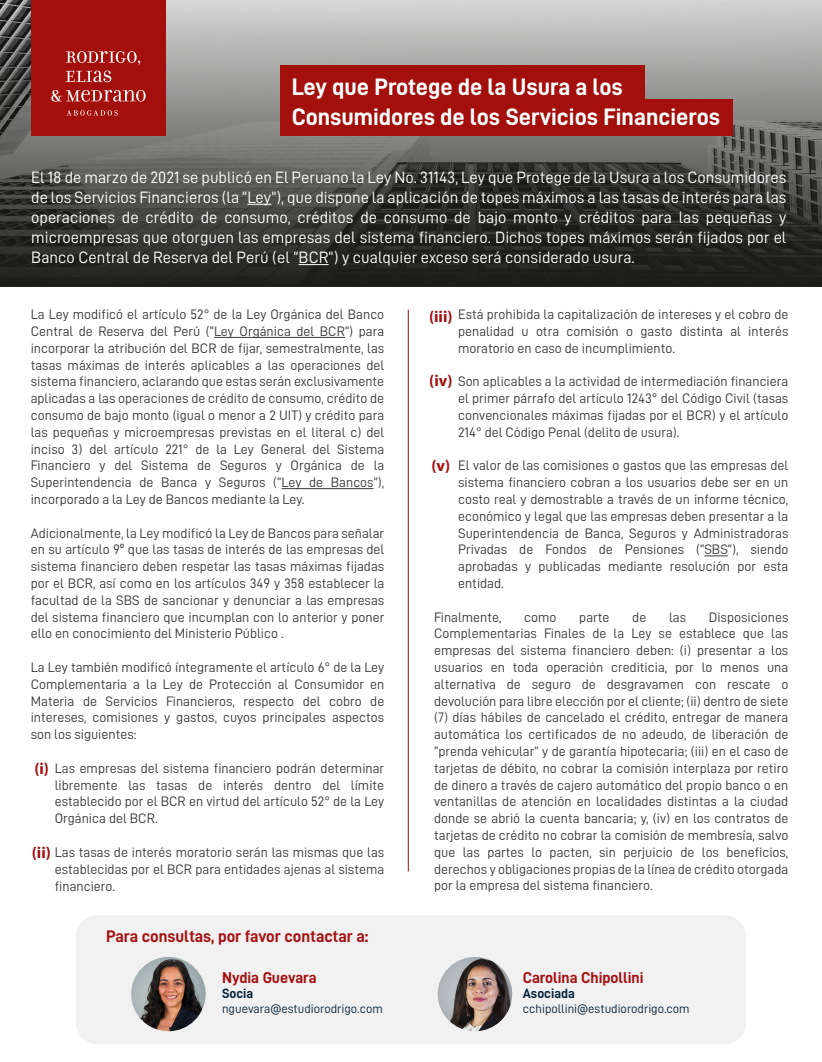
<style>
.page{position:relative;width:822px;height:1062px;background:#fff}
.page>*{position:absolute;margin:0;border:0;box-sizing:border-box;transform-origin:0 0}
.t1{font:23.85px/30.8px "D DIN Bold";color:#fff}
.t2{font:16.8px "D DIN Bold";color:#a61112}
.t3{font:16.5px/20.1px "D DIN";color:#fff;text-align:justify}
.t4{font:700 16.2px "Myriad Pro";color:#a01112}
.t5{font:15.72px "D DIN Bold";color:#a61112}
.t6{font:13.8px/16.8px "D DIN";color:#3a3a3a;text-align:justify}
.t7{font:13.5px "D DIN Bold";color:#07253c}
.t8{font:12.57px "D DIN";color:#07253c}
</style>
<div class="page">
<svg style="left:0;top:0;width:821px;height:286px;background:#636362"></svg>
<div style="left:279px;top:65px;width:365px;height:37px;background:#a30f0a"></div>
<div style="left:279px;top:99px;width:453px;height:37px;background:#a30f0a"></div>
<svg style="left:704px;top:555px;width:23px;height:1px"></svg>
<hr style="left:214px;top:337px;width:131px;height:1px;background:#3a3a3a">
<hr style="left:281px;top:488px;width:92px;height:1px;background:#3a3a3a">
<hr style="left:407px;top:310px;width:1px;height:561px;background:#a01112">
<div style="left:31px;top:0;width:135px;height:136px;background:#a30f0a"></div>
<svg style="left:66px;top:51px;width:74px;height:14px"></svg>
<svg style="left:66px;top:71px;width:45px;height:11px"></svg>
<svg style="left:51px;top:90px;width:95px;height:12px"></svg>
<svg style="left:66px;top:110px;width:52px;height:6px"></svg>
<svg style="left:247px;top:204px;width:24px;height:1px"></svg>
<hr style="left:298px;top:264px;width:30px;height:1px;background:#fff">
<div style="left:76px;top:915px;width:669px;height:129px;background:#f1f1f1;border-radius:21px"></div>
<img style="left:131px;top:957px;width:74px;height:74px;border-radius:37px">
<img style="left:437px;top:957px;width:75px;height:74px;border-radius:37px">
<h1 class="t1" style="left:291px;top:70px;width:430px">Ley que Protege de la Usura a los<br>Consumidores de los Servicios Financieros</h1>
<p class="t3" style="left:31px;top:166px;width:756px">El 18 de marzo de 2021 se publicó en El Peruano la Ley No. 31143, Ley que Protege de la Usura a los Consumidores de los Servicios Financieros (la “Ley”), que dispone la aplicación de topes máximos a las tasas de interés para las operaciones de crédito de consumo, créditos de consumo de bajo monto y créditos para las pequeñas y microempresas que otorguen las empresas del sistema financiero. Dichos topes máximos serán fijados por el Banco Central de Reserva del Perú (el “BCR”) y cualquier exceso será considerado usura.</p>
<p class="t6" style="left:31px;top:306px;width:355px">La Ley modificó el artículo 52° de la Ley Orgánica del Banco Central de Reserva del Perú (“Ley Orgánica del BCR”) para incorporar la atribución del BCR de fijar, semestralmente, las tasas máximas de interés aplicables a las operaciones del sistema financiero, aclarando que estas serán exclusivamente aplicadas a las operaciones de crédito de consumo, crédito de consumo de bajo monto (igual o menor a 2 UIT) y crédito para las pequeñas y microempresas previstas en el literal c) del inciso 3) del artículo 221° de la Ley General del Sistema Financiero y del Sistema de Seguros y Orgánica de la Superintendencia de Banca y Seguros (“Ley de Bancos”), incorporado a la Ley de Bancos mediante la Ley.</p>
<p class="t6" style="left:31px;top:524px;width:355px">Adicionalmente, la Ley modificó la Ley de Bancos para señalar en su artículo 9º que las tasas de interés de las empresas del sistema financiero deben respetar las tasas máximas fijadas por el BCR, así como en los artículos 349 y 358 establecer la facultad de la SBS de sancionar y denunciar a las empresas del sistema financiero que incumplan con lo anterior y poner ello en conocimiento del Ministerio Público .</p>
<p class="t6" style="left:31px;top:659px;width:355px">La Ley también modificó íntegramente el artículo 6° de la Ley Complementaria a la Ley de Protección al Consumidor en Materia de Servicios Financieros, respecto del cobro de intereses, comisiones y gastos, cuyos principales aspectos son los siguientes:</p>
<p class="t6" style="left:55px;top:759px;width:331px">Las empresas del sistema financiero podrán determinar libremente las tasas de interés dentro del límite establecido por el BCR en virtud del artículo 52° de la Ley Orgánica del BCR.</p>
<p class="t6" style="left:55px;top:843px;width:331px">Las tasas de interés moratorio serán las mismas que las establecidas por el BCR para entidades ajenas al sistema financiero.</p>
<p class="t4" style="left:34px;top:758px;width:16px">(i)</p>
<p class="t4" style="left:32px;top:842px;width:21px">(ii)</p>
<p class="t2" style="left:106px;top:926px;width:264px">Para consultas, por favor contactar a:</p>
<p class="t5" style="left:222px;top:969px;width:96px">Nydia Guevara</p>
<p class="t7" style="left:222px;top:985px;width:33px">Socia</p>
<p class="t8" style="left:222px;top:1001px;width:162px">nguevara@estudiorodrigo.com</p>
<p class="t6" style="left:458px;top:306px;width:331px">Está prohibida la capitalización de intereses y el cobro de penalidad u otra comisión o gasto distinta al interés moratorio en caso de incumplimiento.</p>
<p class="t6" style="left:458px;top:373px;width:331px">Son aplicables a la actividad de intermediación financiera el primer párrafo del artículo 1243° del Código Civil (tasas convencionales máximas fijadas por el BCR) y el artículo 214° del Código Penal (delito de usura).</p>
<p class="t6" style="left:458px;top:457px;width:331px">El valor de las comisiones o gastos que las empresas del sistema financiero cobran a los usuarios debe ser en un costo real y demostrable a través de un informe técnico, económico y legal que las empresas deben presentar a la Superintendencia de Banca, Seguros y Administradoras Privadas de Fondos de Pensiones (“SBS”), siendo aprobadas y publicadas mediante resolución por esta entidad.</p>
<p class="t6" style="left:434px;top:608px;width:69px">Finalmente,</p>
<p class="t6" style="left:524px;top:608px;width:34px">como</p>
<p class="t6" style="left:579px;top:608px;width:32px">parte</p>
<p class="t6" style="left:632px;top:608px;width:15px">de</p>
<p class="t6" style="left:668px;top:608px;width:19px">las</p>
<p class="t4" style="left:429px;top:305px;width:25px">(iii)</p>
<p class="t4" style="left:429px;top:370px;width:25px">(iv)</p>
<p class="t4" style="left:431px;top:455px;width:20px">(v)</p>
<p class="t6" style="left:434px;top:608px;width:355px;text-indent:274px">Disposiciones Complementarias Finales de la Ley se establece que las empresas del sistema financiero deben: (i) presentar a los usuarios en toda operación crediticia, por lo menos una alternativa de seguro de desgravamen con rescate o devolución para libre elección por el cliente; (ii) dentro de siete (7) días hábiles de cancelado el crédito, entregar de manera automática los certificados de no adeudo, de liberación de “prenda vehicular” y de garantía hipotecaria; (iii) en el caso de tarjetas de débito, no cobrar la comisión interplaza por retiro de dinero a través de cajero automático del propio banco o en ventanillas de atención en localidades distintas a la ciudad donde se abrió la cuenta bancaria; y, (iv) en los contratos de tarjetas de crédito no cobrar la comisión de membresía, salvo que las partes lo pacten, sin perjuicio de los beneficios, derechos y obligaciones propias de la línea de crédito otorgada por la empresa del sistema financiero.</p>
<p class="t5" style="left:522px;top:969px;width:122px">Carolina Chipollini</p>
<p class="t7" style="left:522px;top:985px;width:54px">Asociada</p>
<p class="t8" style="left:522px;top:1001px;width:168px">cchipollini@estudiorodrigo.com</p>
</div>
